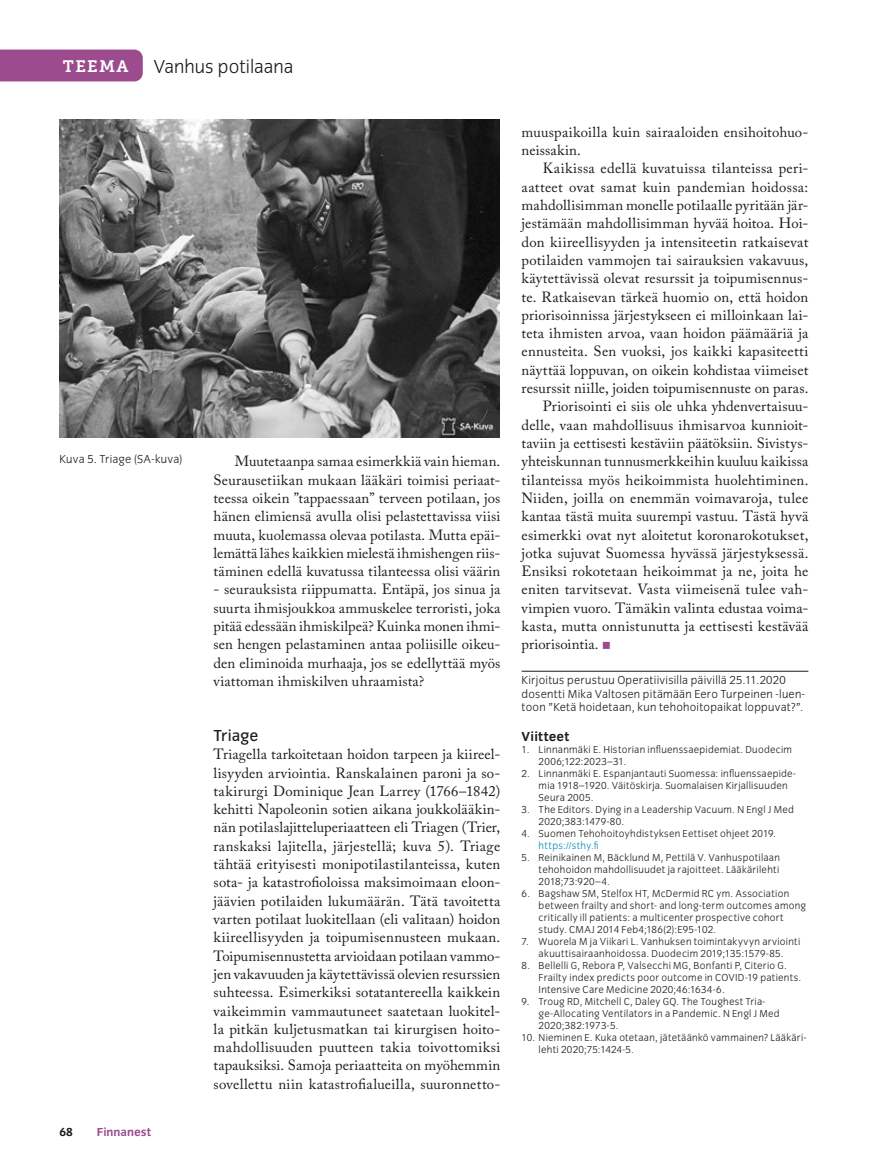
<style>
.page{position:relative;width:885px;height:1174px;background:#fff}
.page>*{position:absolute;margin:0;border:0;box-sizing:border-box;transform-origin:0 0}
.t1{font:300 19.5px "Congress Sans";color:#1b1b1a}
.t2{font:16.5px "Congress Sans";color:#1b1b1a}
.t3{font:16.5px "Museo Slab 700";letter-spacing:.08em;color:#fff}
.t4{font:14.7px/18.3px "Adobe Caslon Pro";letter-spacing:.015em;color:#1b1b1a;text-align:justify}
.t5{font:700 13.5px "Congress Sans";letter-spacing:.02em;color:#1b1b1a}
.t6{font:300 12px/13.5px "Congress Sans";letter-spacing:.02em;color:#1b1b1a}
.t7{font:700 12px "Congress Sans";color:#9b4b8e}
.t8{font:700 12px "Congress Sans";color:#1b1b1a}
.t9{font:300 10.5px/12px "Congress Sans";letter-spacing:.025em;color:#1b1b1a}
.t10{font:300 10.5px "Congress Sans";letter-spacing:.04em;color:#008ab4}
.s1{color:#9b4b8e}
</style>
<div class="page">
<hr style="left:521px;top:671px;width:287px;height:1px;background:#1b1b1a">
<img style="left:60px;top:119px;width:439px;height:318px">
<div style="left:0;top:50px;width:143px;height:31px;background:#9b4b8e"></div>
<p class="t3" style="left:63px;top:57px;width:67px">TEEMA</p>
<h1 class="t1" style="left:153px;top:56px;width:141px">Vanhus potilaana</h1>
<p class="t6" style="left:60px;top:452px;width:125px">Kuva 5. Triage (SA-kuva)</p>
<p class="t8" style="left:60px;top:1125px;width:15px">68</p>
<p class="t7" style="left:97px;top:1125px;width:56px">Finnanest</p>
<p class="t4" style="left:213px;top:452px;width:288px;text-indent:21px">Muutetaanpa samaa esimerkkiä vain hieman.<br>Seurausetiikan mukaan lääkäri toimisi periaat&shy;teessa oikein ”tappaessaan” terveen potilaan, jos hänen elimiensä avulla olisi pelastettavissa viisi muuta, kuolemassa olevaa potilasta. Mutta epäi&shy;lemättä lähes kaikkien mielestä ihmishengen riis&shy;täminen edellä kuvatussa tilanteessa olisi väärin</p>
<p class="t4" style="left:213px;top:580px;width:288px">- seurauksista riippumatta. Entäpä, jos sinua ja suurta ihmisjoukkoa ammuskelee terroristi, joka pitää edessään ihmiskilpeä? Kuinka monen ihmi&shy;sen hengen pelastaminen antaa poliisille oikeu&shy;den eliminoida murhaaja, jos se edellyttää myös viattoman ihmiskilven uhraamista?</p>
<p class="t2" style="left:213px;top:726px;width:46px">Triage</p>
<p class="t4" style="left:213px;top:745px;width:288px">Triagella tarkoitetaan hoidon tarpeen ja kiireel&shy;lisyyden arviointia. Ranskalainen paroni ja so&shy;takirurgi Dominique Jean Larrey (1766–1842) kehitti Napoleonin sotien aikana joukkolääkin&shy;nän potilaslajitteluperiaatteen eli Triagen (Trier, ranskaksi lajitella, järjestellä; kuva 5). Triage tähtää erityisesti monipotilastilanteissa, kuten sota- ja katastrofioloissa maksimoimaan eloon&shy;jäävien potilaiden lukumäärän. Tätä tavoitetta varten potilaat luokitellaan (eli valitaan) hoidon kiireellisyyden ja toipumisennusteen mukaan.<br>Toipumisennustetta arvioidaan potilaan vammo&shy;jen vakavuuden ja käytettävissä olevien resurssien suhteessa. Esimerkiksi sotatantereella kaikkein vaikeimmin vammautuneet saatetaan luokitel&shy;la pitkän kuljetusmatkan tai kirurgisen hoito&shy;mahdollisuuden puutteen takia toivottomiksi tapauksiksi. Samoja periaatteita on myöhemmin sovellettu niin katastrofialueilla, suuronnetto-</p>
<p class="t4" style="left:521px;top:123px;width:288px">muuspaikoilla kuin sairaaloiden ensihoitohuo&shy;neissakin.</p>
<p class="t4" style="left:543px;top:159px;width:267px">Kaikissa edellä kuvatuissa tilanteissa peri-</p>
<p class="t4" style="left:521px;top:177px;width:288px">aatteet ovat samat kuin pandemian hoidossa:</p>
<p class="t4" style="left:521px;top:196px;width:288px">mahdollisimman monelle potilaalle pyritään jär-</p>
<p class="t4" style="left:521px;top:214px;width:288px">jestämään mahdollisimman hyvää hoitoa. Hoi-</p>
<p class="t4" style="left:521px;top:232px;width:288px">don kiireellisyyden ja intensiteetin ratkaisevat</p>
<p class="t4" style="left:521px;top:251px;width:288px">potilaiden vammojen tai sairauksien vakavuus,</p>
<p class="t4" style="left:521px;top:269px;width:288px">käytettävissä olevat resurssit ja toipumisennus-</p>
<p class="t4" style="left:521px;top:287px;width:288px">te. Ratkaisevan tärkeä huomio on, että hoidon</p>
<p class="t4" style="left:521px;top:306px;width:288px">priorisoinnissa järjestykseen ei milloinkaan lai-</p>
<p class="t4" style="left:521px;top:324px;width:288px">teta ihmisten arvoa, vaan hoidon päämääriä ja</p>
<p class="t4" style="left:521px;top:342px;width:288px">ennusteita. Sen vuoksi, jos kaikki kapasiteetti</p>
<p class="t4" style="left:521px;top:360px;width:288px">näyttää loppuvan, on oikein kohdistaa viimeiset</p>
<p class="t4" style="left:521px;top:379px;width:288px">resurssit niille, joiden toipumisennuste on paras.</p>
<p class="t4" style="left:543px;top:397px;width:267px">Priorisointi ei siis ole uhka yhdenvertaisuu-</p>
<p class="t4" style="left:521px;top:415px;width:288px">delle, vaan mahdollisuus ihmisarvoa kunnioit-</p>
<p class="t4" style="left:521px;top:434px;width:288px">taviin ja eettisesti kestäviin päätöksiin. Sivistys-</p>
<p class="t4" style="left:521px;top:452px;width:288px">yhteiskunnan tunnusmerkkeihin kuuluu kaikissa</p>
<p class="t4" style="left:521px;top:470px;width:288px">tilanteissa myös heikoimmista huolehtiminen.</p>
<p class="t4" style="left:521px;top:489px;width:288px">Niiden, joilla on enemmän voimavaroja, tulee</p>
<p class="t4" style="left:521px;top:507px;width:288px">kantaa tästä muita suurempi vastuu. Tästä hyvä</p>
<p class="t4" style="left:521px;top:525px;width:288px">esimerkki ovat nyt aloitetut koronarokotukset,</p>
<p class="t4" style="left:521px;top:543px;width:288px">jotka sujuvat Suomessa hyvässä järjestyksessä.</p>
<p class="t4" style="left:521px;top:562px;width:288px">Ensiksi rokotetaan heikoimmat ja ne, joita he</p>
<p class="t4" style="left:521px;top:580px;width:288px">eniten tarvitsevat. Vasta viimeisenä tulee vah-</p>
<p class="t4" style="left:521px;top:598px;width:288px">vimpien vuoro. Tämäkin valinta edustaa voima-</p>
<p class="t4" style="left:521px;top:617px;width:288px">kasta, mutta onnistunutta ja eettisesti kestävää</p>
<p class="t4" style="left:521px;top:635px;width:91px">priorisointia. <span class="s1">○</span></p>
<p class="t6" style="left:521px;top:673px;width:285px">Kirjoitus perustuu Operatiivisilla päivillä 25.11.2020 dosentti Mika Valtosen pitämään Eero Turpeinen -luen&shy;toon ”Ketä hoidetaan, kun tehohoitopaikat loppuvat?”.</p>
<p class="t5" style="left:521px;top:729px;width:49px">Viitteet</p>
<p class="t9" style="left:538px;top:743px;width:255px;text-indent:-17px">1. Linnanmäki E. Historian influenssaepidemiat. Duodecim<br>2006;122:2023–31.</p>
<p class="t9" style="left:538px;top:767px;width:259px;text-indent:-17px">2. Linnanmäki E. Espanjantauti Suomessa: influenssaepide&shy;mia 1918–1920. Väitöskirja. Suomalaisen Kirjallisuuden<br>Seura 2005.</p>
<p class="t9" style="left:538px;top:803px;width:257px;text-indent:-17px">3. The Editors. Dying in a Leadership Vacuum. N Engl J Med<br>2020;383:1479-80.</p>
<p class="t9" style="left:521px;top:827px;width:256px">4. Suomen Tehohoitoyhdistyksen Eettiset ohjeet 2019.</p>
<p class="t10" style="left:538px;top:839px;width:61px">https://sthy.fi</p>
<p class="t9" style="left:538px;top:851px;width:243px;text-align:justify;text-indent:-17px">5. Reinikainen M, Bäcklund M, Pettilä V. Vanhuspotilaan tehohoidon mahdollisuudet ja rajoitteet. Lääkärilehti 2018;73:920–4.</p>
<p class="t9" style="left:538px;top:887px;width:269px;text-indent:-17px">6. Bagshaw SM, Stelfox HT, McDermid RC ym. Association between frailty and short- and long-term outcomes among critically ill patients: a multicenter prospective cohort study. CMAJ 2014 Feb4;186(2):E95-102.</p>
<p class="t9" style="left:521px;top:935px;width:280px;text-align:center">7. Wuorela M ja Viikari L. Vanhuksen toimintakyvyn arviointi akuuttisairaanhoidossa. Duodecim 2019;135:1579-85.</p>
<p class="t9" style="left:538px;top:959px;width:264px;text-indent:-17px">8. Bellelli G, Rebora P, Valsecchi MG, Bonfanti P, Citerio G.<br>Frailty index predicts poor outcome in COVID-19 patients.<br>Intensive Care Medicine 2020;46:1634-6.</p>
<p class="t9" style="left:538px;top:995px;width:242px;text-indent:-17px">9. Troug RD, Mitchell C, Daley GQ. The Toughest Tria&shy;ge-Allocating Ventilators in a Pandemic. N Engl J Med<br>2020;382:1973-5.</p>
<p class="t9" style="left:538px;top:1031px;width:269px;text-indent:-17px">10. Nieminen E. Kuka otetaan, jätetäänkö vammainen? Lääkäri&shy;lehti 2020;75:1424-5.</p>
</div>
